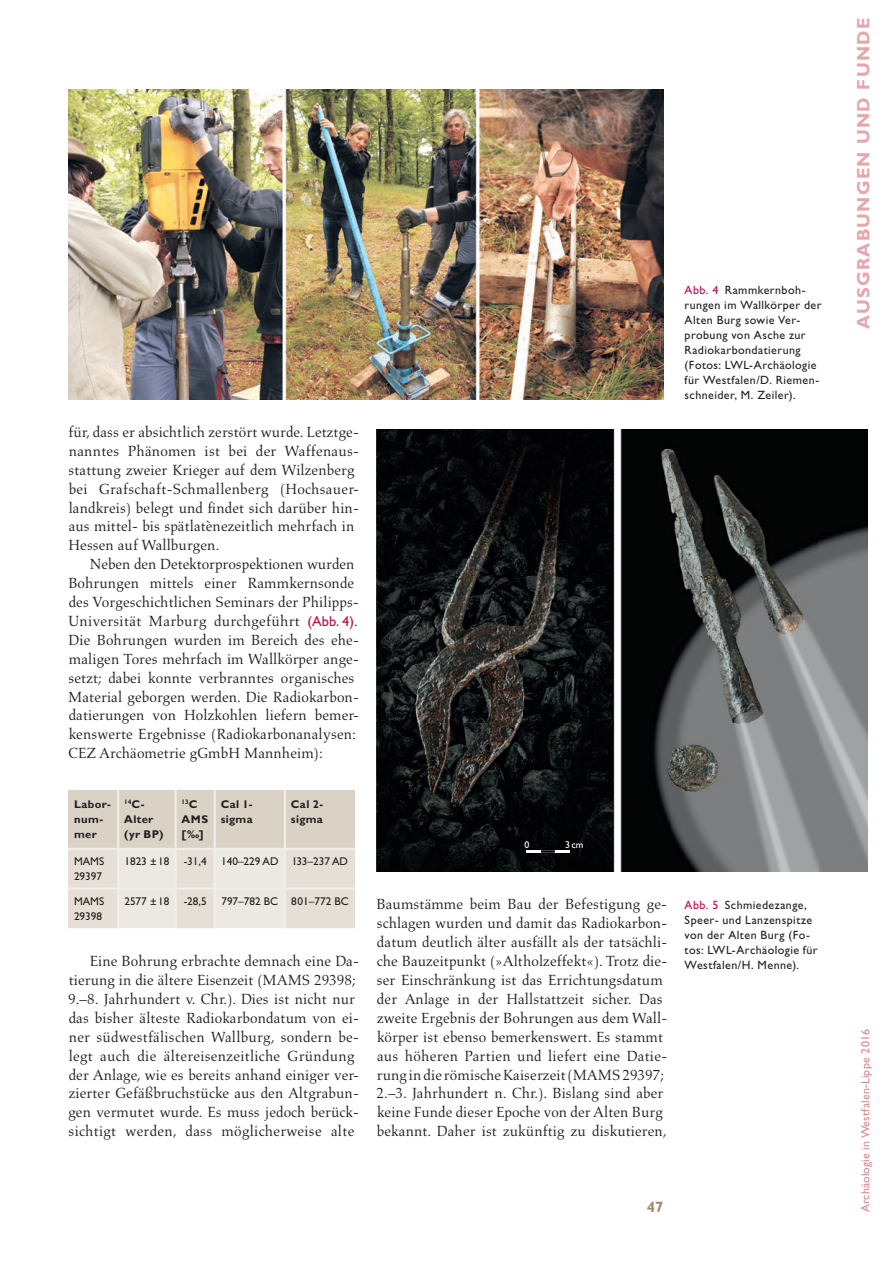
<style>
.page{position:relative;width:893px;height:1263px;background:#fff}
.page>*{position:absolute;margin:0;border:0;box-sizing:border-box;transform-origin:0 0}
.t1{font:18px "Gill Sans Std Bold 2";letter-spacing:.07em;color:#e3a7ac}
.t2{font:15px/18.9px "Aldus LT Std";letter-spacing:.005em;color:#231f20}
.t3{font:15px "Gill Sans Std Bold 2";color:#9c8c6f}
.t4{font:12px/15px "Gill Sans Std 2";letter-spacing:.035em;color:#231f20}
.t5{font:12px "Gill Sans Std 2";letter-spacing:.01em;color:#d88a93}
.t6{font:11.25px/15px "Gill Sans Std 2";color:#231f20}
.t7{font:11.25px/15px "Gill Sans Std Bold 2";letter-spacing:.035em;color:#231f20}
.t8{font:9.9px "Gill Sans Std 4";color:#fff}
.t9{font:6.6px "Gill Sans Std Bold 2";color:#231f20}
.s1{font-family:"Gill Sans Std 2";font-size:14.4px;color:#ba0e51}
.s2{font-size:11.25px}
.s3{color:#ba0e51}
</style>
<div class="page">
<img style="left:68px;top:90px;width:595px;height:309px">
<img style="left:376px;top:429px;width:492px;height:443px">
<hr style="left:527px;top:850px;width:14px;height:3px;background:#fff">
<hr style="left:541px;top:850px;width:14px;height:3px;background:#fff">
<svg style="left:541px;top:851px;width:14px;height:1px"></svg>
<hr style="left:555px;top:850px;width:14px;height:3px;background:#fff">
<svg style="left:68px;top:790px;width:287px;height:138px;background:#e2dbd1"></svg>
<hr style="left:117px;top:790px;width:2px;height:58px;background:#f1efea">
<hr style="left:175px;top:790px;width:2px;height:58px;background:#f1efea">
<hr style="left:214px;top:790px;width:2px;height:58px;background:#f1efea">
<hr style="left:284px;top:790px;width:2px;height:58px;background:#f1efea">
<hr style="left:68px;top:848px;width:50px;height:2px;background:#f1efea">
<hr style="left:118px;top:848px;width:58px;height:2px;background:#f1efea">
<hr style="left:117px;top:850px;width:2px;height:37px;background:#f1efea">
<hr style="left:176px;top:848px;width:39px;height:2px;background:#f1efea">
<hr style="left:175px;top:850px;width:2px;height:37px;background:#f1efea">
<hr style="left:215px;top:848px;width:70px;height:2px;background:#f1efea">
<hr style="left:214px;top:850px;width:2px;height:37px;background:#f1efea">
<hr style="left:285px;top:848px;width:70px;height:2px;background:#f1efea">
<hr style="left:284px;top:850px;width:2px;height:37px;background:#f1efea">
<hr style="left:68px;top:887px;width:50px;height:2px;background:#f1efea">
<hr style="left:118px;top:887px;width:58px;height:2px;background:#f1efea">
<hr style="left:117px;top:889px;width:2px;height:39px;background:#f1efea">
<hr style="left:176px;top:887px;width:39px;height:2px;background:#f1efea">
<hr style="left:175px;top:889px;width:2px;height:39px;background:#f1efea">
<hr style="left:215px;top:887px;width:70px;height:2px;background:#f1efea">
<hr style="left:214px;top:889px;width:2px;height:39px;background:#f1efea">
<hr style="left:285px;top:887px;width:70px;height:2px;background:#f1efea">
<hr style="left:284px;top:889px;width:2px;height:39px;background:#f1efea">
<p class="t2" style="left:68px;top:423px;width:292px">für, dass er absichtlich zerstört wurde. Letztge&shy;nanntes Phänomen ist bei der Waffenaus&shy;stattung zweier Krieger auf dem Wilzenberg bei Grafschaft-Schmallenberg (Hochsauer&shy;landkreis) belegt und ndet sich darüber hin&shy;aus mittel- bis spätlatènezeitlich mehrfach in Hessen auf Wallburgen.</p>
<p class="t2" style="left:68px;top:555px;width:292px;text-indent:22px">Neben den Detektorprospektionen wurden Bohrungen mittels einer Rammkernsonde des Vorgeschichtlichen Seminars der Philipps-Universität Marburg durchgeführt <span class="s1">(Abb. 4)</span>.<br>Die Bohrungen wurden im Bereich des ehe&shy;maligen Tores mehrfach im Wallkörper ange&shy;setzt; dabei konnte verbranntes organisches Material geborgen werden. Die Radiokarbon&shy;datierungen von Holzkohlen liefern bemer&shy;kenswerte Ergebnisse (Radiokarbonanalysen:<br>CEZ Archäometrie gGmbH Mannheim):</p>
<p class="t7" style="left:74px;top:797px;width:38px">Labor&shy;num&shy;mer</p>
<p class="t9" style="left:124px;top:798px;width:22px">14<span class="s2">C-</span></p>
<p class="t7" style="left:124px;top:812px;width:41px">Alter (yr BP)</p>
<p class="t9" style="left:182px;top:798px;width:17px">13<span class="s2">C</span></p>
<p class="t7" style="left:182px;top:812px;width:28px">AMS [‰]</p>
<p class="t7" style="left:221px;top:797px;width:34px">Cal 1- sigma</p>
<p class="t7" style="left:291px;top:797px;width:34px">Cal 2- sigma</p>
<p class="t6" style="left:74px;top:854px;width:32px">MAMS<br>29397</p>
<p class="t6" style="left:124px;top:854px;width:46px">1823 ± 18</p>
<p class="t6" style="left:184px;top:854px;width:24px">-31,4</p>
<p class="t6" style="left:221px;top:854px;width:128px">140–229 AD 133–237 AD</p>
<p class="t6" style="left:74px;top:893px;width:32px">MAMS<br>29398</p>
<p class="t6" style="left:124px;top:893px;width:46px">2577 ± 18</p>
<p class="t6" style="left:184px;top:893px;width:24px">-28,5</p>
<p class="t6" style="left:221px;top:893px;width:129px">797–782 BC 801–772 BC</p>
<p class="t2" style="left:68px;top:952px;width:292px;text-indent:22px">Eine Bohrung erbrachte demnach eine Da&shy;tierung in die ältere Eisenzeit (MAMS 29398; 9.–8. Jahrhundert v. Chr.). Dies ist nicht nur das bisher älteste Radiokarbondatum von ei&shy;ner südwestfälischen Wallburg, sondern be&shy;legt auch die ältereisenzeitliche Gründung der Anlage, wie es bereits anhand einiger ver&shy;zierter Gefäßbruchstücke aus den Altgrabun&shy;gen vermutet wurde. Es muss jedoch berück&shy;sichtigt werden, dass möglicherweise alte</p>
<p class="t4" style="left:685px;top:282px;width:138px"><span class="s3">Abb. 4</span> Rammkernboh&shy;rungen im Wallkörper der<br>Alten Burg sowie Ver&shy;probung von Asche zur<br>Radiokarbondatierung (Fotos: LWL-Archäologie für Westfalen/D. Riemen&shy;schneider, M. Zeiler).</p>
<p class="t8" style="left:524px;top:839px;width:6px">0</p>
<p class="t8" style="left:565px;top:839px;width:20px">3cm</p>
<p class="t2" style="left:377px;top:895px;width:292px">Baumstämme beim Bau der Befestigung ge&shy;schlagen wurden und damit das Radiokarbon&shy;datum deutlich älter ausfällt als der tatsächli&shy;che Bauzeitpunkt (»Altholzeffekt«). Trotz die&shy;ser Einschränkung ist das Errichtungsdatum der Anlage in der Hallstattzeit sicher. Das zweite Ergebnis der Bohrungen aus dem Wall&shy;körper ist ebenso bemerkenswert. Es stammt aus höheren Partien und liefert eine Datie&shy;rung in die römische Kaiserzeit (MAMS 29397; 2.–3. Jahrhundert n. Chr.). Bislang sind aber keine Funde dieser Epoche von der Alten Burg bekannt. Daher ist zukünftig zu diskutieren,</p>
<p class="t4" style="left:685px;top:898px;width:134px"><span class="s3">Abb. 5</span> Schmiedezange,<br>Speer- und Lanzenspitze von der Alten Burg (Fo&shy;tos: LWL-Archäologie für<br>Westfalen/H. Menne).</p>
<p class="t3" style="left:647px;top:1198px;width:18px">47</p>
<p class="t1" style="left:853px;top:329px;width:312px;rotate:-90deg">AUSGRABUNGEN UND FUNDE</p>
<p class="t5" style="left:859px;top:1212px;width:184px;rotate:-90deg">Archäologie in Westfalen-Lippe 2016</p>
</div>
